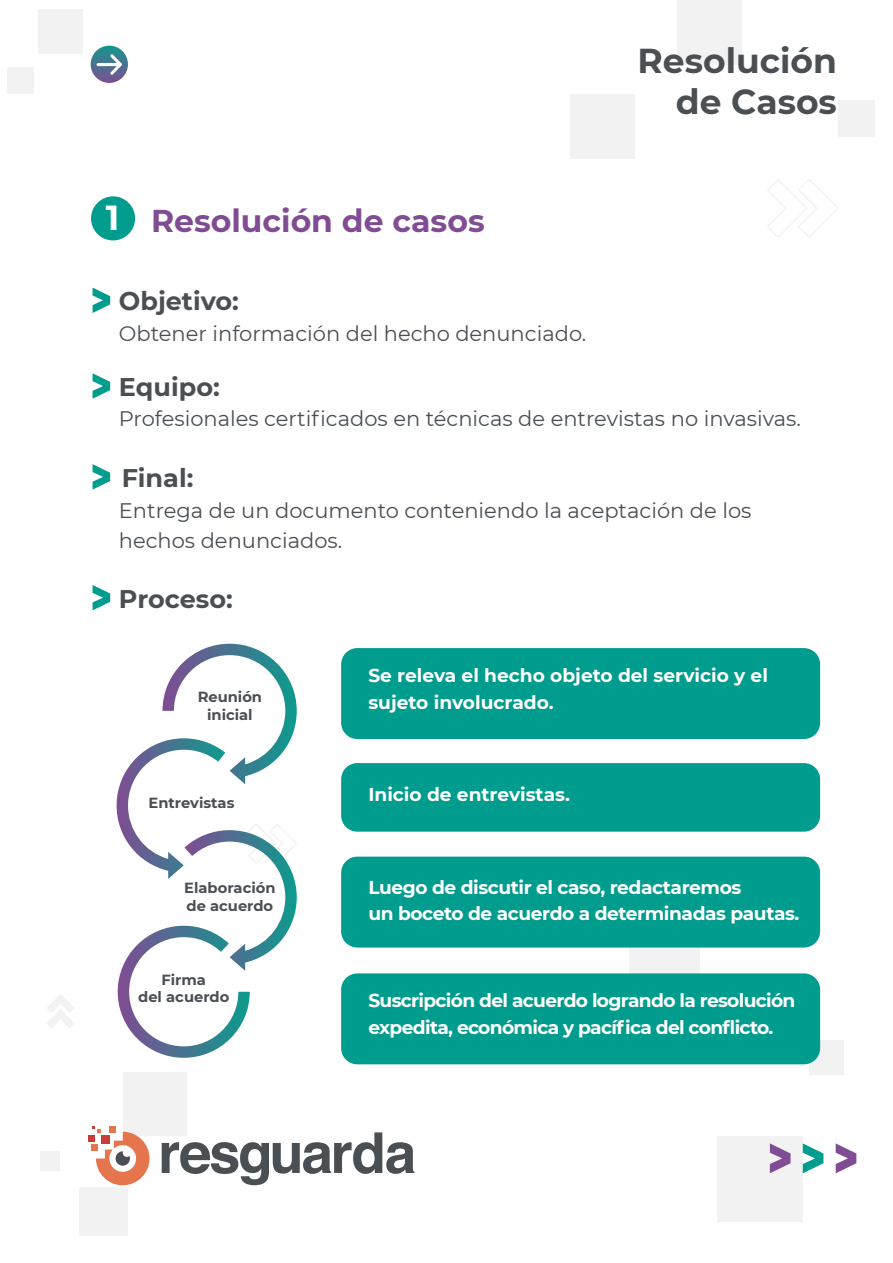
<style>
.page{position:relative;width:893px;height:1263px;background:#fff}
.page>*{position:absolute;margin:0;border:0;box-sizing:border-box;transform-origin:0 0}
.t1{font:700 34.65px "Montserrat";color:#fff}
.t2{font:700 34.5px/41.4px "Montserrat";color:#4a4f54;text-align:right}
.t3{font:700 31.5px "Montserrat";color:#804c93}
.t4{font:700 25.5px "Montserrat";color:#4a4f54}
.t5{font:21px/30px "Montserrat";color:#4a4f54}
.t6{font:700 18.6px/26.5px "Montserrat";letter-spacing:-.02em;color:#fff}
.t7{font:700 18.6px/26.5px "Montserrat";color:#fff}
.t8{font:700 14.7px/17.9px "Montserrat";color:#4a4f54;text-align:center}
</style>
<div class="page">
<div style="left:629px;top:944px;width:71px;height:70px;background:#f2f2f2"></div>
<div style="left:717px;top:1136px;width:86px;height:86px;background:#f2f2f2"></div>
<div style="left:809px;top:1040px;width:34px;height:35px;background:#f2f2f2"></div>
<div style="left:79px;top:1188px;width:49px;height:48px;background:#f2f2f2"></div>
<div style="left:41px;top:1151px;width:19px;height:19px;background:#f2f2f2"></div>
<div style="left:38px;top:9px;width:45px;height:44px;background:#f2f2f2"></div>
<div style="left:7px;top:67px;width:27px;height:26px;background:#f2f2f2"></div>
<div style="left:838px;top:100px;width:37px;height:37px;background:#f2f2f2"></div>
<div style="left:677px;top:1px;width:65px;height:64px;background:#f2f2f2"></div>
<div style="left:571px;top:94px;width:64px;height:64px;background:#f2f2f2"></div>
<div style="left:123px;top:1072px;width:64px;height:63px;background:#f2f2f2"></div>
<svg style="left:89px;top:1126px;width:61px;height:59px"></svg>
<svg style="left:162px;top:1132px;width:252px;height:53px"></svg>
<svg style="left:803px;top:1143px;width:20px;height:30px"></svg>
<svg style="left:770px;top:1143px;width:21px;height:30px"></svg>
<svg style="left:836px;top:1143px;width:20px;height:30px"></svg>
<svg style="left:91px;top:46px;width:37px;height:37px"></svg>
<svg style="left:97px;top:54px;width:25px;height:21px"></svg>
<svg style="left:47px;top:994px;width:27px;height:34px"></svg>
<svg style="left:767px;top:179px;width:71px;height:59px"></svg>
<div style="left:341px;top:648px;width:479px;height:91px;background:#009c8d;border-radius:16px"></div>
<div style="left:341px;top:763px;width:479px;height:69px;background:#009c8d;border-radius:16px"></div>
<div style="left:91px;top:196px;width:44px;height:44px;background:#009c8d;border-radius:50%"></div>
<svg style="left:93px;top:288px;width:17px;height:25px"></svg>
<svg style="left:93px;top:373px;width:17px;height:26px"></svg>
<svg style="left:93px;top:464px;width:17px;height:26px"></svg>
<svg style="left:93px;top:585px;width:17px;height:25px"></svg>
<svg style="left:117px;top:644px;width:180px;height:414px"></svg>
<div style="left:341px;top:857px;width:479px;height:90px;background:#009c8d;border-radius:16px"></div>
<div style="left:341px;top:973px;width:479px;height:91px;background:#009c8d;border-radius:16px"></div>
<h1 class="t1" style="left:106px;top:192px;width:15px">1</h1>
<h3 class="t3" style="left:151px;top:198px;width:335px">Resolución de casos</h3>
<p class="t4" style="left:119px;top:283px;width:122px">Objetivo:</p>
<p class="t5" style="left:119px;top:317px;width:469px">Obtener información del hecho denunciado.</p>
<p class="t4" style="left:119px;top:369px;width:102px">Equipo:</p>
<h2 class="t2" style="left:638px;top:38px;width:201px">Resolución de Casos</h2>
<p class="t5" style="left:119px;top:403px;width:683px">Profesionales certificados en técnicas de entrevistas no invasivas.</p>
<p class="t4" style="left:122px;top:460px;width:73px">Final:</p>
<p class="t5" style="left:119px;top:495px;width:634px">Entrega de un documento conteniendo la aceptación de los hechos denunciados.</p>
<p class="t4" style="left:119px;top:580px;width:115px">Proceso:</p>
<p class="t8" style="left:198px;top:688px;width:66px">Reunión inicial</p>
<p class="t8" style="left:149px;top:793px;width:87px">Entrevistas</p>
<p class="t8" style="left:184px;top:878px;width:93px;text-align:left">Elaboración de acuerdo</p>
<p class="t8" style="left:138px;top:970px;width:93px">Firma<br>del acuerdo</p>
<p class="t7" style="left:368px;top:661px;width:401px">Se releva el hecho objeto del servicio y el sujeto involucrado.</p>
<p class="t7" style="left:368px;top:780px;width:203px">Inicio de entrevistas.</p>
<p class="t6" style="left:368px;top:873px;width:433px">Luego de discutir el caso, redactaremos<br>un boceto de acuerdo a determinadas pautas.</p>
<p class="t6" style="left:368px;top:986px;width:429px">Suscripción del acuerdo logrando la resolución expedita, económica y pacífica del conflicto.</p>
</div>
